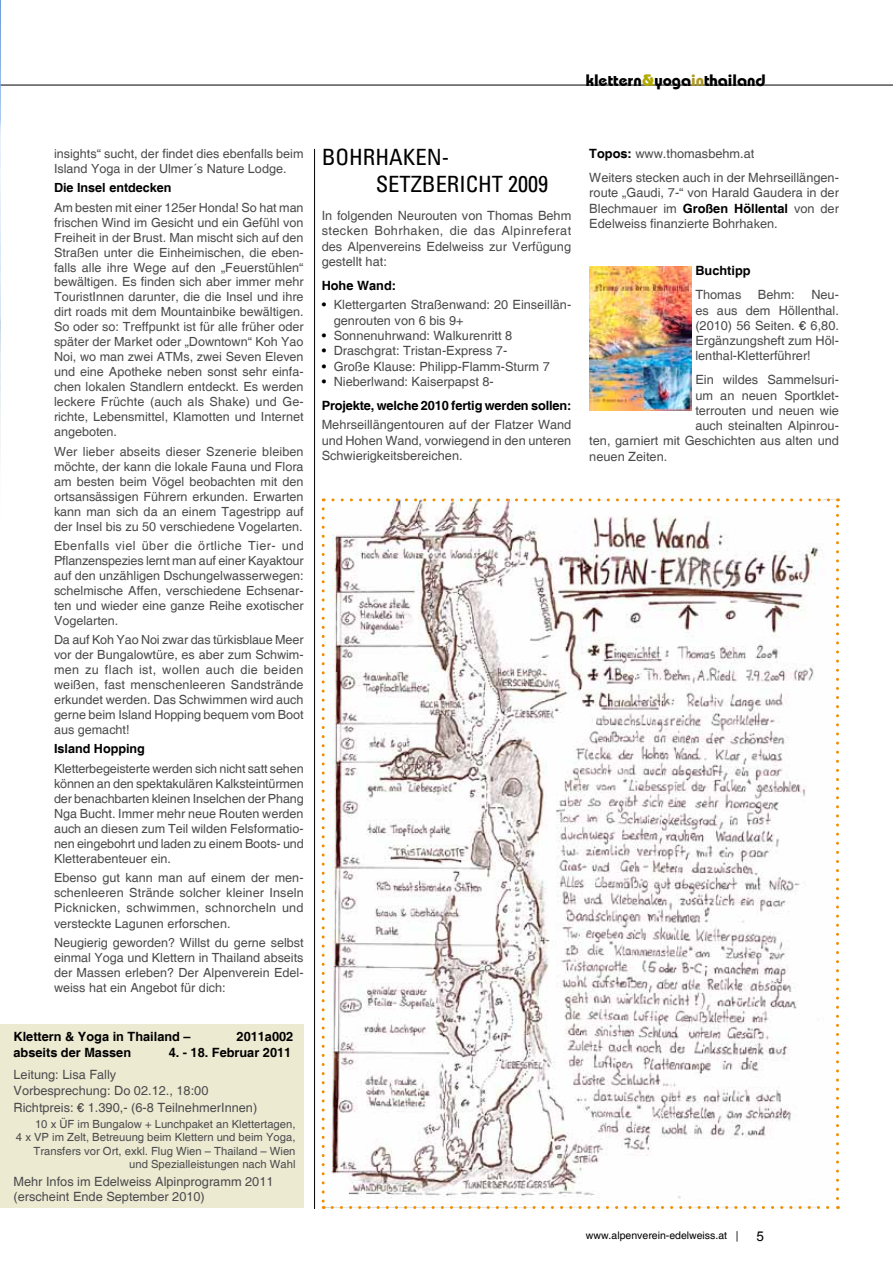
<style>
.page{position:relative;width:893px;height:1263px;background:#fff}
.page>*{position:absolute;margin:0;border:0;box-sizing:border-box;transform-origin:0 0}
.t1{font:condensed 22.5px/27px "Univers";color:#000}
.t2{font:700 16.5px "Bahamas";color:#000}
.t3{font:13.5px "Arial";color:#000}
.t4{font:12.75px/15.3px "Helvetica";color:#4b4b4d;text-align:justify}
.t5{font:700 12.75px/23.9px "Helvetica";color:#000}
.t6{font:12.6px/15px "Helvetica";color:#4b4b4d;text-align:justify}
.t7{font:700 12.6px "Helvetica";color:#000}
.t8{font:11.25px/13.5px "Helvetica";color:#4b4b4d;text-align:right}
.t9{font:10.5px "Helvetica";color:#000}
.s1{color:#b1a900}
.s2{color:#ad9720}
.s3{color:#000}
.s4{font-weight:400}
.s5{font-weight:400;color:#4b4b4d}
.s6{font-weight:700;color:#000}
</style>
<div class="page">
<hr style="left:0;top:85px;width:893px;height:1px;background:#000">
<img style="left:0;top:0;width:1px;height:460px">
<img style="left:323px;top:500px;width:514px;height:707px">
<svg style="left:322px;top:509px;width:3px;height:700px"></svg>
<svg style="left:332px;top:1206px;width:506px;height:3px"></svg>
<svg style="left:836px;top:498px;width:3px;height:700px"></svg>
<svg style="left:323px;top:498px;width:505px;height:3px"></svg>
<img style="left:589px;top:266px;width:102px;height:145px">
<div style="left:1px;top:1024px;width:303px;height:184px;background:#edead2"></div>
<hr style="left:314px;top:149px;width:1px;height:1060px;background:#000">
<h2 class="t2" style="left:586px;top:70px;width:181px">klettern<span class="s1">&amp;</span>yoga<span class="s2">in</span>thailand</h2>
<p class="t6" style="left:54px;top:147px;width:251px">insights“ sucht, der findet dies ebenfalls beim<br>Island Yoga in der Ulmer´s Nature Lodge.</p>
<p class="t7" style="left:54px;top:180px;width:119px">Die Insel entdecken</p>
<p class="t6" style="left:54px;top:200px;width:251px">Am besten mit einer 125er Honda! So hat man frischen Wind im Gesicht und ein Gefühl von Freiheit in der Brust. Man mischt sich auf den Straßen unter die Einheimischen, die eben&shy;falls alle ihre Wege auf den „Feuerstühlen“ bewältigen. Es finden sich aber immer mehr TouristInnen darunter, die die Insel und ihre dirt roads mit dem Mountainbike bewältigen.<br>So oder so: Treffpunkt ist für alle früher oder später der Market oder „Downtown“ Koh Yao Noi, wo man zwei ATMs, zwei Seven Eleven und eine Apotheke neben sonst sehr einfa&shy;chen lokalen Standlern entdeckt. Es werden leckere Früchte (auch als Shake) und Ge&shy;richte, Lebensmittel, Klamotten und Internet angeboten.</p>
<p class="t6" style="left:54px;top:444px;width:251px">Wer lieber abseits dieser Szenerie bleiben möchte, der kann die lokale Fauna und Flora am besten beim Vögel beobachten mit den ortsansässigen Führern erkunden. Erwarten kann man sich da an einem Tagestripp auf der Insel bis zu 50 verschiedene Vogelarten.</p>
<p class="t6" style="left:54px;top:538px;width:251px">Ebenfalls viel über die örtliche Tier- und Pflanzenspezies lernt man auf einer Kayaktour auf den unzähligen Dschungelwasserwegen: schelmische Affen, verschiedene Echsenar&shy;ten und wieder eine ganze Reihe exotischer Vogelarten.</p>
<p class="t6" style="left:54px;top:633px;width:251px">Da auf Koh Yao Noi zwar das türkisblaue Meer vor der Bungalowtüre, es aber zum Schwim&shy;men zu flach ist, wollen auch die beiden weißen, fast menschenleeren Sandstrände erkundet werden. Das Schwimmen wird auch gerne beim Island Hopping bequem vom Boot aus gemacht!</p>
<p class="t7" style="left:54px;top:741px;width:93px">Island Hopping</p>
<p class="t6" style="left:54px;top:761px;width:251px">Kletterbegeisterte werden sich nicht satt sehen können an den spektakulären Kalksteintürmen der benachbarten kleinen Inselchen der Phang Nga Bucht. Immer mehr neue Routen werden auch an diesen zum Teil wilden Felsformatio&shy;nen eingebohrt und laden zu einem Boots- und Kletterabenteuer ein.</p>
<p class="t6" style="left:54px;top:870px;width:251px">Ebenso gut kann man auf einem der men&shy;schenleeren Strände solcher kleiner Inseln Picknicken, schwimmen, schnorcheln und versteckte Lagunen erforschen.</p>
<p class="t6" style="left:54px;top:935px;width:251px">Neugierig geworden? Willst du gerne selbst einmal Yoga und Klettern in Thailand abseits der Massen erleben? Der Alpenverein Edel&shy;weiss hat ein Angebot für dich:</p>
<p class="t5" style="left:14px;top:1025px;width:179px">Klettern &amp; Yoga in Thailand –</p>
<p class="t5" style="left:237px;top:1025px;width:58px">2011a002</p>
<p class="t5" style="left:14px;top:1041px;width:119px">abseits der Massen</p>
<p class="t5" style="left:169px;top:1041px;width:124px">4. - 18. Februar 2011</p>
<p class="t4" style="left:14px;top:1067px;width:196px">Leitung: Lisa Fally<br>Vorbesprechung: Do 02.12., 18:00</p>
<p class="t4" style="left:14px;top:1100px;width:245px">Richtpreis: € 1.390,- (6-8 TeilnehmerInnen)</p>
<p class="t8" style="left:16px;top:1117px;width:281px">10 x ÜF im Bungalow + Lunchpaket an Klettertagen,<br>4 x VP im Zelt, Betreuung beim Klettern und beim Yoga, Transfers vor Ort, exkl. Flug Wien – Thailand – Wien und Spezialleistungen nach Wahl</p>
<p class="t4" style="left:14px;top:1174px;width:262px">Mehr Infos im Edelweiss Alpinprogramm 2011 (erscheint Ende September 2010)</p>
<h1 class="t1" style="left:376px;top:144px;width:174px;text-indent:-54px">BOHRHAKEN-<br>SETZBERICHT 2009</h1>
<p class="t4" style="left:322px;top:208px;width:251px">In folgenden Neurouten von Thomas Behm stecken Bohrhaken, die das Alpinreferat des Alpenvereins Edelweiss zur Verfügung gestellt hat:</p>
<p class="t5" style="left:322px;top:274px;width:76px">Hohe Wand:</p>
<p class="t4" style="left:334px;top:298px;width:239px;text-indent:-12px"><span class="s3">•</span> Klettergarten Straßenwand: 20 Einseillän&shy;genrouten von 6 bis 9+</p>
<p class="t4" style="left:322px;top:328px;width:192px"><span class="s3">•</span> Sonnenuhrwand: Walkurenritt 8</p>
<p class="t4" style="left:322px;top:344px;width:187px"><span class="s3">•</span> Draschgrat: Tristan-Express 7-</p>
<p class="t4" style="left:322px;top:359px;width:230px"><span class="s3">•</span> Große Klause: Philipp-Flamm-Sturm 7</p>
<p class="t5" style="left:322px;top:370px;width:251px"><span class="s4">•</span> <span class="s5">Nieberlwand: Kaiserpapst 8-<br></span>Projekte, welche 2010 fertig werden sollen:</p>
<p class="t4" style="left:322px;top:418px;width:251px">Mehrseillängentouren auf der Flatzer Wand und Hohen Wand, vorwiegend in den unteren Schwierigkeitsbereichen.</p>
<p class="t4" style="left:589px;top:142px;width:251px;line-height:23.9px"><span class="s6">Topos:</span> www.thomasbehm.at<br>Weiters stecken auch in der Mehrseillängen-</p>
<p class="t4" style="left:589px;top:186px;width:251px">route „Gaudi, 7-“ von Harald Gaudera in der Blechmauer im <span class="s6">Großen Höllental</span> von der Edelweiss finanzierte Bohrhaken.</p>
<p class="t5" style="left:695px;top:260px;width:57px">Buchtipp</p>
<p class="t4" style="left:695px;top:288px;width:48px">Thomas</p>
<p class="t4" style="left:758px;top:288px;width:38px">Behm:</p>
<p class="t4" style="left:695px;top:288px;width:145px;text-indent:116px">Neu&shy;es aus dem Höllenthal. (2010) 56 Seiten. € 6,80.<br>Ergänzungsheft zum Höl&shy;lenthal-Kletterführer!</p>
<p class="t4" style="left:695px;top:373px;width:145px">Ein wildes Sammelsuri-</p>
<p class="t4" style="left:695px;top:388px;width:145px">um an neuen Sportklet-</p>
<p class="t4" style="left:695px;top:403px;width:145px">terrouten und neuen wie</p>
<p class="t4" style="left:695px;top:418px;width:145px">auch steinalten Alpinrou-</p>
<p class="t4" style="left:589px;top:434px;width:251px">ten, garniert mit Geschichten aus alten und</p>
<p class="t4" style="left:589px;top:449px;width:79px">neuen Zeiten.</p>
<p class="t9" style="left:586px;top:1229px;width:154px">www.alpenverein-edelweiss.at |</p>
<p class="t3" style="left:756px;top:1227px;width:9px">5</p>
</div>
